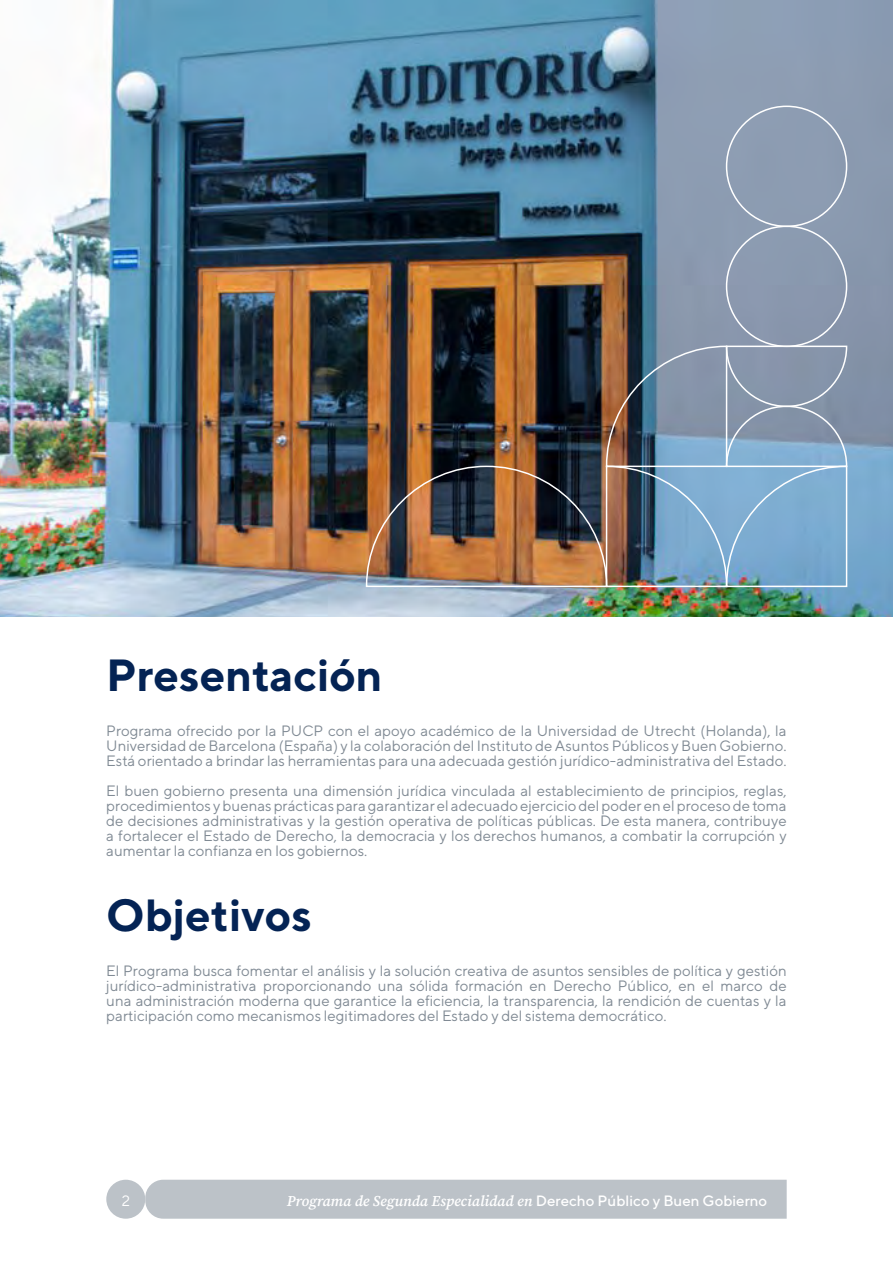
<style>
.page{position:relative;width:893px;height:1263px;background:#fff}
.page>*{position:absolute;margin:0;border:0;box-sizing:border-box;transform-origin:0 0}
.t1{font:700 45px "TT Norms";color:#042354}
.t2{font:15px/15px "TT Norms";color:#808a94;text-align:justify}
.t3{font:italic 600 15px "Source Serif Pro";color:#fff}
.t4{font:15px "TT Norms";color:#fff}
.s1{font-family:"TT Norms";font-weight:500;font-style:normal}
</style>
<div class="page">
<div style="left:145px;top:1180px;width:642px;height:39px;background:#bcc2c8"></div>
<div style="left:106px;top:1180px;width:39px;height:39px;background:#bcc2c8;border-radius:50%"></div>
<img style="left:0;top:0;width:893px;height:616px">
<img style="left:365px;top:345px;width:483px;height:243px">
<div style="left:726px;top:226px;width:121px;height:121px;border:2px solid #fff;border-radius:60px"></div>
<div style="left:726px;top:106px;width:121px;height:121px;border:2px solid #fff;border-radius:60px"></div>
<h1 class="t1" style="left:106px;top:647px;width:278px">Presentación</h1>
<p class="t2" style="left:106px;top:723px;width:682px">Programa ofrecido por la PUCP con el apoyo académico de la Universidad de Utrecht (Holanda), la Universidad de Barcelona (España) y la colaboración del Instituto de Asuntos Públicos y Buen Gobierno.<br>Está orientado a brindar las herramientas para una adecuada gestión jurídico-administrativa del Estado.</p>
<p class="t2" style="left:106px;top:783px;width:682px">El buen gobierno presenta una dimensión jurídica vinculada al establecimiento de principios, reglas, procedimientos y buenas prácticas para garantizar el adecuado ejercicio del poder en el proceso de toma de decisiones administrativas y la gestión operativa de políticas públicas. De esta manera, contribuye a fortalecer el Estado de Derecho, la democracia y los derechos humanos, a combatir la corrupción y aumentar la confianza en los gobiernos.</p>
<h1 class="t1" style="left:106px;top:887px;width:207px">Objetivos</h1>
<p class="t2" style="left:106px;top:963px;width:682px">El Programa busca fomentar el análisis y la solución creativa de asuntos sensibles de política y gestión jurídico-administrativa proporcionando una sólida formación en Derecho Público, en el marco de una administración moderna que garantice la eficiencia, la transparencia, la rendición de cuentas y la participación como mecanismos legitimadores del Estado y del sistema democrático.</p>
<p class="t4" style="left:122px;top:1192px;width:10px">2</p>
<p class="t3" style="left:287px;top:1191px;width:482px">Programa de Segunda Especialidad en <span class="s1">Derecho Público y Buen Gobierno</span></p>
</div>
